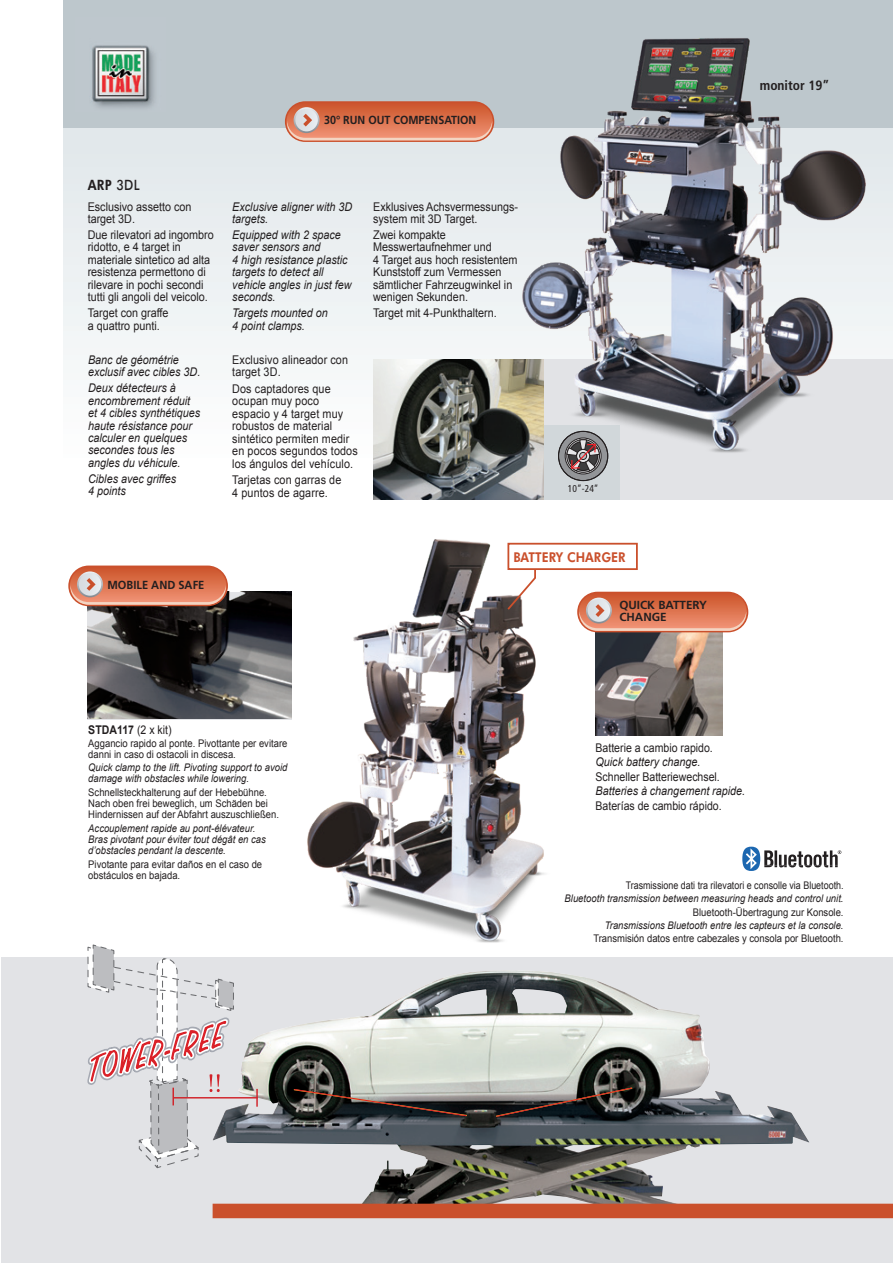
<style>
.page{position:relative;width:893px;height:1263px;background:#fff}
.page>*{position:absolute;margin:0;border:0;box-sizing:border-box;transform-origin:0 0}
.t1{font:800 14.25px "Futura BT";color:#231f20;scale:.88 1}
.t2{font:800 13.5px "Futura BT";color:#ca502c;scale:.9 1}
.t3{font:700 condensed 13.5px "Frutiger LT Std";color:#231f20}
.t4{font:12px/12.5px "Arial";color:#231f20;scale:.9 1}
.t5{font:italic 12px/12.5px "Arial";color:#231f20;scale:.9 1}
.t6{font:12px "Arial";color:#231f20;scale:.88 1}
.t7{font:700 12px "Arial";color:#231f20;scale:.88 1}
.t8{font:700 11.7px "Frutiger LT Std";color:#231f20;scale:.92 1}
.t9{font:700 11.7px/12.8px "Frutiger LT Std";color:#231f20}
.t10{font:700 11.7px "Frutiger LT Std";color:#231f20;scale:.95 1}
.t11{font:10.5px/11.2px "Arial";color:#231f20;scale:.9 1}
.t12{font:italic 10.5px/11.2px "Arial";color:#231f20;scale:.9 1}
.t13{font:10.5px "Arial";color:#231f20;scale:.85 1}
.t14{font:condensed 10.05px "Frutiger LT Std";color:#231f20;scale:.95 1}
.s1{font-weight:500}
.s2{font-weight:400}
</style>
<div class="page">
<img style="left:595px;top:632px;width:127px;height:103px">
<svg style="left:64px;top:128px;width:829px;height:484px"></svg>
<div style="left:64px;top:0;width:829px;height:128px;background:#bdc7cc"></div>
<div style="left:1px;top:957px;width:892px;height:306px;background:#e2e3e6"></div>
<img style="left:92px;top:45px;width:63px;height:63px">
<div style="left:373px;top:359px;width:520px;height:140px;background:#e2e3e6"></div>
<img style="left:212px;top:977px;width:597px;height:229px">
<svg style="left:293px;top:1088px;width:175px;height:29px;background:#575350"></svg>
<svg style="left:495px;top:1087px;width:138px;height:30px;background:#524e4c"></svg>
<svg style="left:256px;top:1089px;width:2px;height:18px"></svg>
<hr style="left:174px;top:1097px;width:84px;height:1px;background:#d1232a">
<svg style="left:87px;top:944px;width:151px;height:230px"></svg>
<div style="left:213px;top:1204px;width:680px;height:14px;background:#ca502c"></div>
<img style="left:373px;top:359px;width:103px;height:140px">
<svg style="left:742px;top:847px;width:99px;height:24px"></svg>
<div style="left:286px;top:102px;width:207px;height:39px;background:#d15e35;border-radius:20px"></div>
<div style="left:285px;top:101px;width:209px;height:41px;border:2px solid #ca502c;border-radius:20px"></div>
<svg style="left:294px;top:107px;width:26px;height:26px"></svg>
<div style="left:295px;top:109px;width:23px;height:22px;background:#dee3e8;border-radius:11px"></div>
<svg style="left:287px;top:114px;width:189px;height:26px;background:#e38b6e"></svg>
<img style="left:476px;top:38px;width:404px;height:495px">
<img style="left:288px;top:511px;width:293px;height:486px">
<svg style="left:506px;top:542px;width:31px;height:70px"></svg>
<div style="left:508px;top:544px;width:129px;height:25px;background:#fff"></div>
<div style="left:507px;top:543px;width:131px;height:27px;border:2px solid #ca502c"></div>
<img style="left:88px;top:592px;width:204px;height:126px">
<div style="left:69px;top:566px;width:158px;height:39px;background:#d05d35;border-radius:20px"></div>
<div style="left:68px;top:565px;width:160px;height:41px;border:2px solid #ca502c;border-radius:20px"></div>
<svg style="left:77px;top:571px;width:26px;height:26px"></svg>
<div style="left:79px;top:573px;width:22px;height:23px;background:#dde3e7;border-radius:11px"></div>
<svg style="left:70px;top:578px;width:156px;height:27px;background:#e08c70"></svg>
<div style="left:578px;top:592px;width:169px;height:40px;background:#d15e37;border-radius:20px"></div>
<div style="left:577px;top:592px;width:171px;height:40px;border:2px solid #ca502c;border-radius:20px"></div>
<svg style="left:586px;top:598px;width:26px;height:25px"></svg>
<div style="left:588px;top:599px;width:22px;height:23px;background:#dde3e7;border-radius:11px"></div>
<svg style="left:579px;top:604px;width:167px;height:27px"></svg>
<p class="t8" style="left:324px;top:113px;width:167px">30° RUN OUT COMPENSATION</p>
<p class="t1" style="left:88px;top:176px;width:61px">ARP <span class="s1">3DL</span></p>
<p class="t4" style="left:88px;top:200px;width:117px">Esclusivo assetto con target 3D.</p>
<p class="t4" style="left:88px;top:229px;width:142px">Due rilevatori ad ingombro ridotto, e 4 target in materiale sintetico ad alta resistenza permettono di rilevare in pochi secondi tutti gli angoli del veicolo.</p>
<p class="t4" style="left:88px;top:307px;width:91px">Target con graffe</p>
<p class="t4" style="left:88px;top:319px;width:82px">a quattro punti.</p>
<p class="t5" style="left:88px;top:354px;width:126px">Banc de géométrie exclusif avec cibles 3D.</p>
<p class="t5" style="left:88px;top:382px;width:126px">Deux détecteurs à encombrement réduit et 4 cibles synthétiques haute résistance pour calculer en quelques secondes tous les angles du véhicule.</p>
<p class="t5" style="left:88px;top:472px;width:100px">Cibles avec griffes</p>
<p class="t5" style="left:88px;top:485px;width:44px">4 points</p>
<p class="t5" style="left:232px;top:200px;width:135px">Exclusive aligner with 3D targets.</p>
<p class="t5" style="left:232px;top:229px;width:122px">Equipped with 2 space saver sensors and</p>
<p class="t5" style="left:232px;top:254px;width:134px">4 high resistance plastic targets to detect all vehicle angles in just few seconds.</p>
<p class="t5" style="left:232px;top:307px;width:108px">Targets mounted on</p>
<p class="t5" style="left:232px;top:319px;width:82px">4 point clamps.</p>
<p class="t4" style="left:373px;top:200px;width:163px">Exklusives Achsvermessungs&shy;system mit 3D Target.</p>
<p class="t4" style="left:373px;top:229px;width:134px">Zwei kompakte<br>Messwertaufnehmer und</p>
<p class="t4" style="left:373px;top:254px;width:162px">4 Target aus hoch resistentem<br>Kunststoff zum Vermessen sämtlicher Fahrzeugwinkel in wenigen Sekunden.</p>
<p class="t4" style="left:373px;top:307px;width:139px">Target mit 4-Punkthaltern.</p>
<p class="t4" style="left:232px;top:353px;width:130px">Exclusivo alineador con target 3D.</p>
<p class="t4" style="left:232px;top:383px;width:141px">Dos captadores que ocupan muy poco espacio y 4 target muy robustos de material sintético permiten medir en pocos segundos todos los ángulos del vehículo.</p>
<p class="t4" style="left:232px;top:474px;width:123px">Tarjetas con garras de</p>
<p class="t4" style="left:232px;top:486px;width:108px">4 puntos de agarre.</p>
<p class="t14" style="left:568px;top:483px;width:34px">10”-24”</p>
<p class="t10" style="left:107px;top:578px;width:104px">MOBILE AND SAFE</p>
<p class="t2" style="left:513px;top:549px;width:126px">BATTERY CHARGER</p>
<p class="t9" style="left:619px;top:598px;width:89px">QUICK BATTERY<br>CHANGE</p>
<p class="t7" style="left:88px;top:721px;width:96px">STDA117 <span class="s2">(2 x kit)</span></p>
<p class="t3" style="left:760px;top:77px;width:71px">monitor 19”</p>
<p class="t11" style="left:88px;top:737px;width:223px">Aggancio rapido al ponte. Pivottante per evitare danni in caso di ostacoli in discesa.</p>
<p class="t12" style="left:88px;top:762px;width:223px">Quick clamp to the lift. Pivoting support to avoid damage with obstacles while lowering.</p>
<p class="t11" style="left:88px;top:787px;width:213px">Schnellsteckhalterung auf der Hebebühne.<br>Nach oben frei beweglich, um Schäden bei<br>Hindernissen auf der Abfahrt auszuschließen.</p>
<p class="t12" style="left:88px;top:822px;width:199px">Accouplement rapide au pont-élévateur.<br>Bras pivotant pour éviter tout dégât en cas d’obstacles pendant la descente.</p>
<p class="t11" style="left:88px;top:858px;width:195px">Pivotante para evitar daños en el caso de obstáculos en bajada.</p>
<p class="t6" style="left:595px;top:740px;width:135px">Batterie a cambio rapido.</p>
<p class="t5" style="left:595px;top:756px;width:118px">Quick battery change.</p>
<p class="t6" style="left:595px;top:768px;width:143px">Schneller Batteriewechsel.</p>
<p class="t5" style="left:595px;top:785px;width:168px">Batteries à changement rapide.</p>
<p class="t6" style="left:595px;top:797px;width:145px">Baterías de cambio rápido.</p>
<p class="t13" style="left:626px;top:878px;width:258px">Trasmissione dati tra rilevatori e consolle via Bluetooth.</p>
<p class="t12" style="left:565px;top:893px;width:311px">Bluetooth transmission between measuring heads and control unit.</p>
<p class="t11" style="left:693px;top:906px;width:169px">Bluetooth-Übertragung zur Konsole.</p>
<p class="t12" style="left:605px;top:920px;width:267px">Transmissions Bluetooth entre les capteurs et la console.</p>
<p class="t11" style="left:593px;top:933px;width:279px">Transmisión datos entre cabezales y consola por Bluetooth.</p>
</div>
